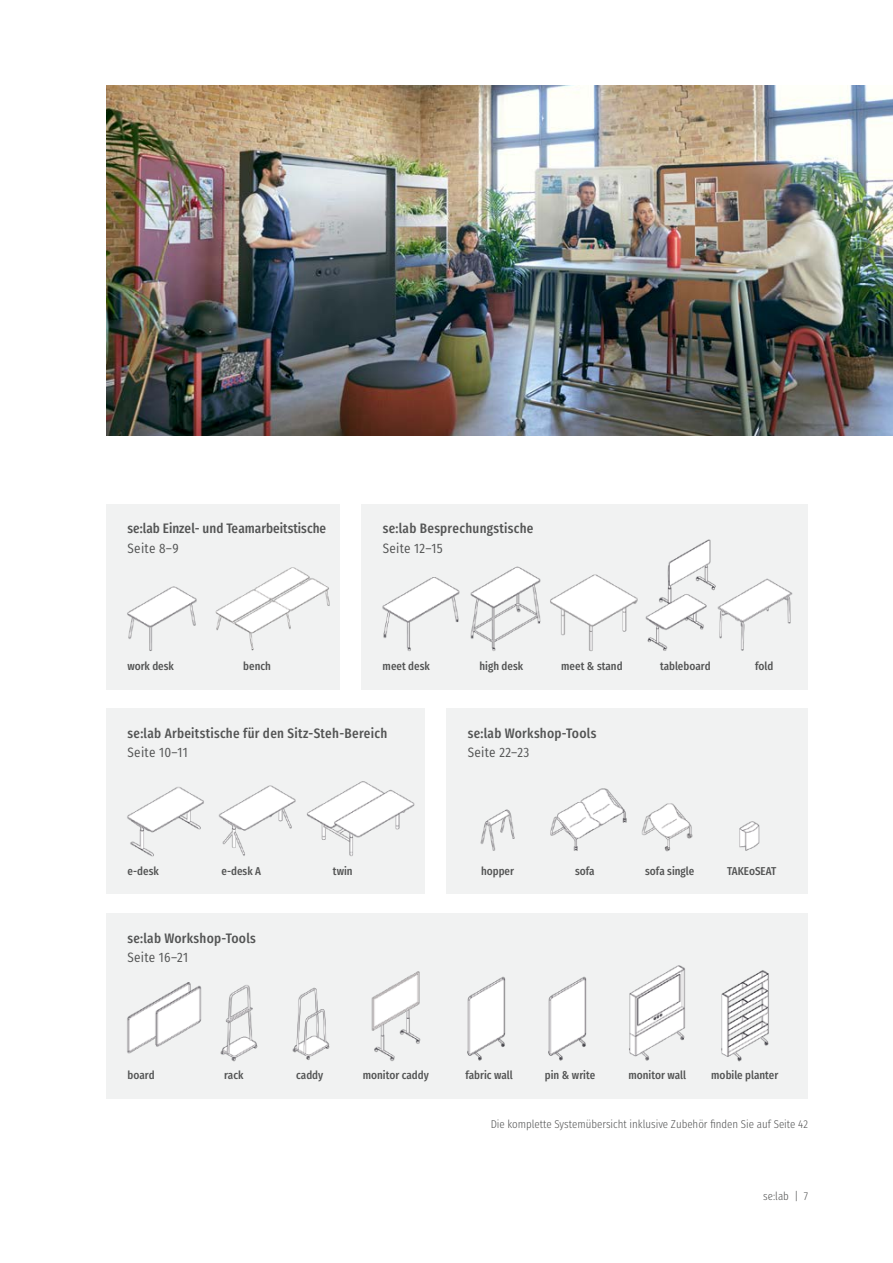
<style>
.page{position:relative;width:893px;height:1263px;background:#fff}
.page>*{position:absolute;margin:0;border:0;box-sizing:border-box;transform-origin:0 0}
.t1{font:700 13.5px "Sedus Text Condensed";letter-spacing:.02em;color:#535454}
.t2{font:13.5px "Sedus Text Condensed";letter-spacing:.02em;color:#535454}
.t3{font:700 13.5px "Sedus Text Condensed";color:#535454}
.t4{font:700 11.25px "Sedus Text Condensed";color:#535454}
.t5{font:300 11.25px "Sedus Text Condensed";color:#535454}
</style>
<div class="page">
<img style="left:106px;top:85px;width:787px;height:1014px">
<p class="t3" style="left:128px;top:516px;width:200px">se:lab Einzel- und Teamarbeitstische</p>
<p class="t2" style="left:128px;top:535px;width:53px">Seite 8–9</p>
<p class="t4" style="left:127px;top:655px;width:48px">work desk</p>
<p class="t4" style="left:243px;top:655px;width:29px">bench</p>
<p class="t1" style="left:383px;top:516px;width:152px">se:lab Besprechungstische</p>
<p class="t2" style="left:383px;top:535px;width:61px">Seite 12–15</p>
<p class="t4" style="left:383px;top:655px;width:49px">meet desk</p>
<p class="t4" style="left:479px;top:655px;width:45px">high desk</p>
<p class="t4" style="left:561px;top:655px;width:63px">meet &amp; stand</p>
<p class="t4" style="left:660px;top:655px;width:52px">tableboard</p>
<p class="t4" style="left:755px;top:655px;width:20px">fold</p>
<p class="t1" style="left:128px;top:721px;width:261px">se:lab Arbeitstische für den Sitz-Steh-Bereich</p>
<p class="t2" style="left:128px;top:740px;width:62px">Seite 10–11</p>
<p class="t4" style="left:128px;top:860px;width:33px">e-desk</p>
<p class="t4" style="left:221px;top:860px;width:41px">e-desk A</p>
<p class="t4" style="left:333px;top:860px;width:21px">twin</p>
<p class="t1" style="left:127px;top:925px;width:130px">se:lab Workshop-Tools</p>
<p class="t2" style="left:127px;top:945px;width:62px">Seite 16–21</p>
<p class="t1" style="left:468px;top:721px;width:130px">se:lab Workshop-Tools</p>
<p class="t2" style="left:468px;top:740px;width:63px">Seite 22–23</p>
<p class="t4" style="left:481px;top:860px;width:35px">hopper</p>
<p class="t4" style="left:575px;top:860px;width:21px">sofa</p>
<p class="t4" style="left:645px;top:860px;width:51px">sofa single</p>
<p class="t4" style="left:727px;top:860px;width:51px">TAKEoSEAT</p>
<p class="t4" style="left:127px;top:1065px;width:29px">board</p>
<p class="t4" style="left:224px;top:1065px;width:21px">rack</p>
<p class="t4" style="left:296px;top:1065px;width:29px">caddy</p>
<p class="t4" style="left:363px;top:1065px;width:68px">monitor caddy</p>
<p class="t4" style="left:465px;top:1065px;width:49px">fabric wall</p>
<p class="t4" style="left:545px;top:1065px;width:52px">pin &amp; write</p>
<p class="t4" style="left:628px;top:1065px;width:59px">monitor wall</p>
<p class="t4" style="left:711px;top:1065px;width:69px">mobile planter</p>
<p class="t5" style="left:491px;top:1114px;width:319px">Die komplette Systemübersicht inklusive Zubehör finden Sie auf Seite 42</p>
<p class="t5" style="left:763px;top:1186px;width:46px">se:lab | 7</p>
</div>
